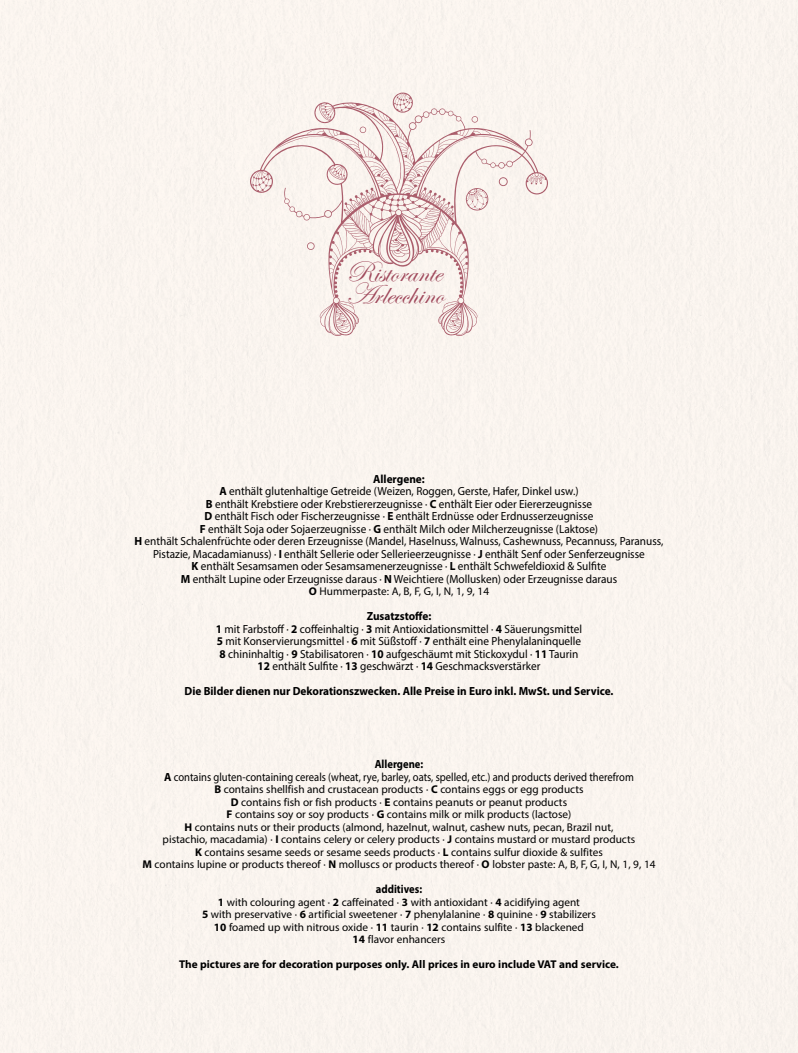
<style>
.page{position:relative;width:798px;height:1053px;background:#fff}
.page>*{position:absolute;margin:0;border:0;box-sizing:border-box;transform-origin:0 0}
.t1{font:30.25px/22.6px "Edwardian";color:#a0495c}
.t2{font:11.75px/12.5px "Myriad Pro";color:#000;text-align:center;scale:.95 1}
.t3{font:11.75px/12.5px "Myriad Pro";color:#000;text-align:center;scale:.9 1}
.t4{font:700 11.75px "Myriad Pro";color:#000;scale:.95 1}
.t5{font:700 11.75px "Myriad Pro";color:#000;scale:.9 1}
.t6{font:11.25px/12.5px "Myriad Pro";color:#000;text-align:center}
.t7{font:700 11.25px "Myriad Pro";color:#000}
.s1{font-weight:700}
</style>
<div class="page">
<svg style="left:249px;top:98px;width:299px;height:239px;fill:#f9f4ee"></svg>
<svg style="left:391px;top:91px;width:23px;height:23px"></svg>
<svg style="left:471px;top:116px;width:7px;height:7px"></svg>
<svg style="left:359px;top:127px;width:7px;height:6px"></svg>
<svg style="left:498px;top:177px;width:9px;height:9px"></svg>
<svg style="left:306px;top:242px;width:9px;height:8px"></svg>
<h1 class="t1" style="left:345px;top:259px;width:99px">Ristorante<br>Arlecchino</h1>
<p class="t2" style="left:134px;top:473px;width:558px"><span class="s1">Allergene:<br>A</span> enthält glutenhaltige Getreide (Weizen, Roggen, Gerste, Hafer, Dinkel usw.)<br><span class="s1">B</span> enthält Krebstiere oder Krebstiererzeugnisse · <span class="s1">C</span> enthält Eier oder Eiererzeugnisse<br><span class="s1">D</span> enthält Fisch oder Fischerzeugnisse · <span class="s1">E</span> enthält Erdnüsse oder Erdnusserzeugnisse<br><span class="s1">F</span> enthält Soja oder Sojaerzeugnisse · <span class="s1">G</span> enthält Milch oder Milcherzeugnisse (Laktose)<br><span class="s1">H</span> enthält Schalenfrüchte oder deren Erzeugnisse (Mandel, Haselnuss, Walnuss, Cashewnuss, Pecannuss, Paranuss, Pistazie, Macadamianuss) · <span class="s1">I</span> enthält Sellerie oder Sellerieerzeugnisse · <span class="s1">J</span> enthält Senf oder Senferzeugnisse<br><span class="s1">K</span> enthält Sesamsamen oder Sesamsamenerzeugnisse · <span class="s1">L</span> enthält Schwefeldioxid &amp; Sulfite<br><span class="s1">M</span> enthält Lupine oder Erzeugnisse daraus · <span class="s1">N</span> Weichtiere (Mollusken) oder Erzeugnisse daraus</p>
<p class="t6" style="left:309px;top:586px;width:182px"><span class="s1">O</span> Hummerpaste: A, B, F, G, I, N, 1, 9, 14</p>
<p class="t2" style="left:216px;top:611px;width:387px"><span class="s1">Zusatzstoffe:<br>1</span> mit Farbstoff · <span class="s1">2</span> coffeinhaltig · <span class="s1">3</span> mit Antioxidationsmittel · <span class="s1">4</span> Säuerungsmittel <span class="s1">5</span> mit Konservierungsmittel · <span class="s1">6</span> mit Süßstoff · <span class="s1">7</span> enthält eine Phenylalaninquelle <span class="s1">8</span> chininhaltig · <span class="s1">9</span> Stabilisatoren · <span class="s1">10</span> aufgeschäumt mit Stickoxydul · <span class="s1">11</span> Taurin <span class="s1">12</span> enthält Sulfite · <span class="s1">13</span> geschwärzt · <span class="s1">14</span> Geschmacksverstärker</p>
<p class="t4" style="left:184px;top:686px;width:453px">Die Bilder dienen nur Dekorationszwecken. Alle Preise in Euro inkl. MwSt. und Service.</p>
<p class="t3" style="left:164px;top:758px;width:523px"><span class="s1">Allergene:<br>A</span> contains gluten-containing cereals (wheat, rye, barley, oats, spelled, etc.) and products derived therefrom</p>
<p class="t6" style="left:142px;top:784px;width:514px"><span class="s1">B</span> contains shellfish and crustacean products · <span class="s1">C</span> contains eggs or egg products<br><span class="s1">D</span> contains fish or fish products · <span class="s1">E</span> contains peanuts or peanut products<br><span class="s1">F</span> contains soy or soy products · <span class="s1">G</span> contains milk or milk products (lactose)<br><span class="s1">H</span> contains nuts or their products (almond, hazelnut, walnut, cashew nuts, pecan, Brazil nut,<br>pistachio, macadamia) · <span class="s1">I</span> contains celery or celery products · <span class="s1">J</span> contains mustard or mustard products<br><span class="s1">K</span> contains sesame seeds or sesame seeds products · <span class="s1">L</span> contains sulfur dioxide &amp; sulfites<br><span class="s1">M</span> contains lupine or products thereof · <span class="s1">N</span> molluscs or products thereof · <span class="s1">O</span> lobster paste: A, B, F, G, I, N, 1, 9, 14</p>
<p class="t5" style="left:376px;top:884px;width:53px">additives:</p>
<p class="t6" style="left:202px;top:896px;width:395px"><span class="s1">1</span> with colouring agent · <span class="s1">2</span> caffeinated · <span class="s1">3</span> with antioxidant · <span class="s1">4</span> acidifying agent<br><span class="s1">5</span> with preservative · <span class="s1">6</span> artificial sweetener · <span class="s1">7</span> phenylalanine · <span class="s1">8</span> quinine · <span class="s1">9</span> stabilizers <span class="s1">10</span> foamed up with nitrous oxide · <span class="s1">11</span> taurin · <span class="s1">12</span> contains sulfite · <span class="s1">13</span> blackened<br><span class="s1">14</span> flavor enhancers</p>
<p class="t7" style="left:179px;top:959px;width:441px">The pictures are for decoration purposes only. All prices in euro include VAT and service.</p>
</div>
